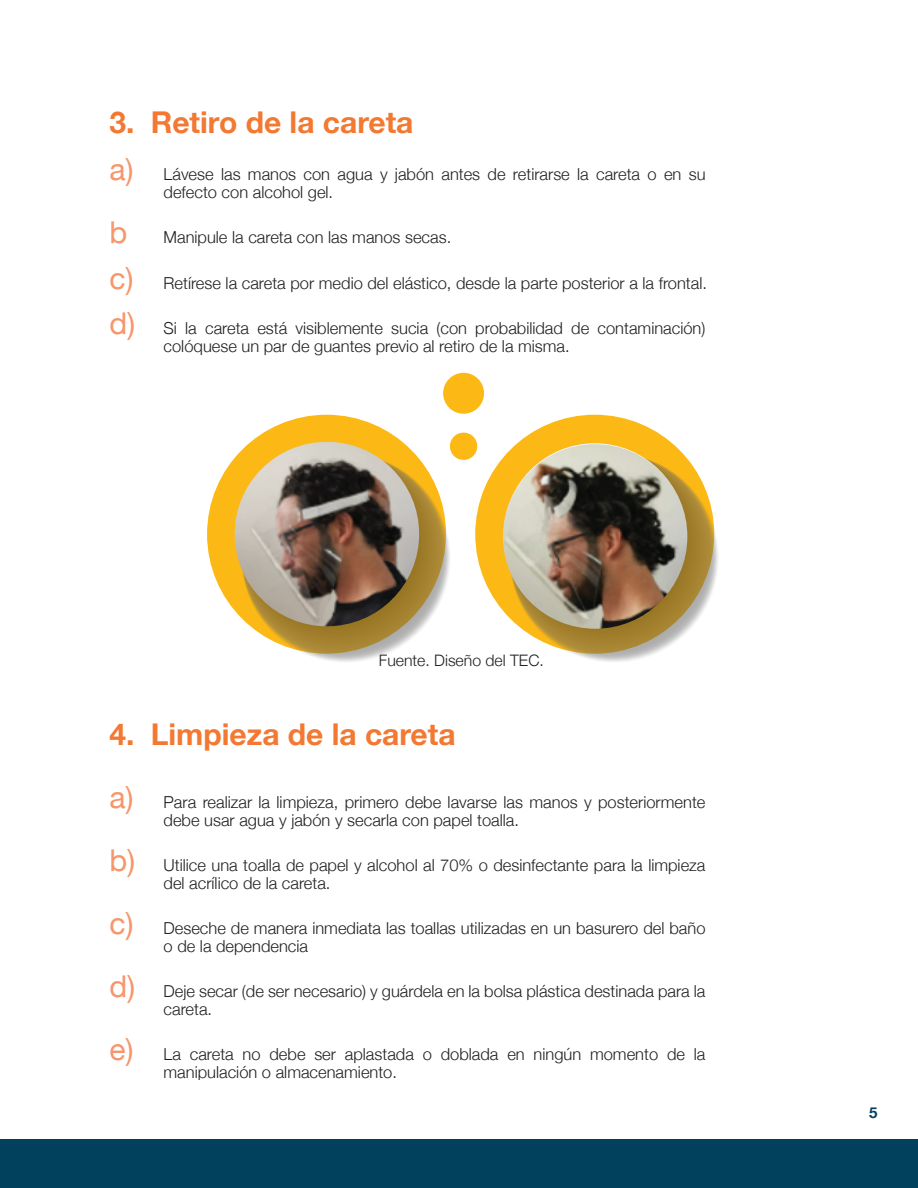
<style>
.page{position:relative;width:918px;height:1188px;background:#fff}
.page>*{position:absolute;margin:0;border:0;box-sizing:border-box;transform-origin:0 0}
.t1{font:700 30px "Helvetica Neue";color:#f37932}
.t2{font:300 16.5px/18px "Helvetica Neue";color:#231f20}
.t3{font:300 15.75px "Helvetica Neue";color:#231f20}
.t4{font:700 15px "Helvetica Neue";color:#02415e}
.s1{font-weight:400;font-size:30px;color:#f7956b}
</style>
<div class="page">
<div style="left:0;top:1139px;width:918px;height:49px;background:#02415e"></div>
<div style="left:443px;top:373px;width:41px;height:41px;background:#fcb814;border-radius:50%"></div>
<div style="left:450px;top:433px;width:27px;height:27px;background:#fcb814;border-radius:50%"></div>
<svg style="left:207px;top:415px;width:239px;height:239px;background:#d6a121"></svg>
<img style="left:235px;top:442px;width:184px;height:184px;border-radius:92px">
<svg style="left:475px;top:415px;width:239px;height:239px;background:#d9a321"></svg>
<img style="left:503px;top:444px;width:184px;height:185px;border-radius:92px">
<h1 class="t1" style="left:110px;top:99px;width:305px">3. Retiro de la careta</h1>
<p class="t2" style="left:164px;top:164px;width:544px;text-indent:-54px"><span class="s1">a)</span> Lávese las manos con agua y jabón antes de retirarse la careta o en su defecto con alcohol gel.</p>
<p class="t2" style="left:110px;top:227px;width:343px"><span class="s1">b</span> Manipule la careta con las manos secas.</p>
<p class="t2" style="left:110px;top:272px;width:599px"><span class="s1">c)</span> Retírese la careta por medio del elástico, desde la parte posterior a la frontal.</p>
<p class="t2" style="left:164px;top:317px;width:543px;text-indent:-54px"><span class="s1">d)</span> Si la careta está visiblemente sucia (con probabilidad de contaminación) colóquese un par de guantes previo al retiro de la misma.</p>
<p class="t3" style="left:379px;top:648px;width:166px">Fuente. Diseño del TEC.</p>
<h1 class="t1" style="left:110px;top:710px;width:348px">4. Limpieza de la careta</h1>
<p class="t2" style="left:164px;top:792px;width:543px;text-indent:-54px"><span class="s1">a)</span> Para realizar la limpieza, primero debe lavarse las manos y posteriormente debe usar agua y jabón y secarla con papel toalla.</p>
<p class="t2" style="left:164px;top:855px;width:543px;text-indent:-54px"><span class="s1">b)</span> Utilice una toalla de papel y alcohol al 70% o desinfectante para la limpieza del acrílico de la careta.</p>
<p class="t2" style="left:164px;top:918px;width:543px;text-indent:-54px"><span class="s1">c)</span> Deseche de manera inmediata las toallas utilizadas en un basurero del baño o de la dependencia</p>
<p class="t2" style="left:164px;top:981px;width:543px;text-indent:-54px"><span class="s1">d)</span> Deje secar (de ser necesario) y guárdela en la bolsa plástica destinada para la careta.</p>
<p class="t2" style="left:164px;top:1044px;width:543px;text-indent:-54px"><span class="s1">e)</span> La careta no debe ser aplastada o doblada en ningún momento de la manipulación o almacenamiento.</p>
<p class="t4" style="left:869px;top:1101px;width:10px">5</p>
</div>
